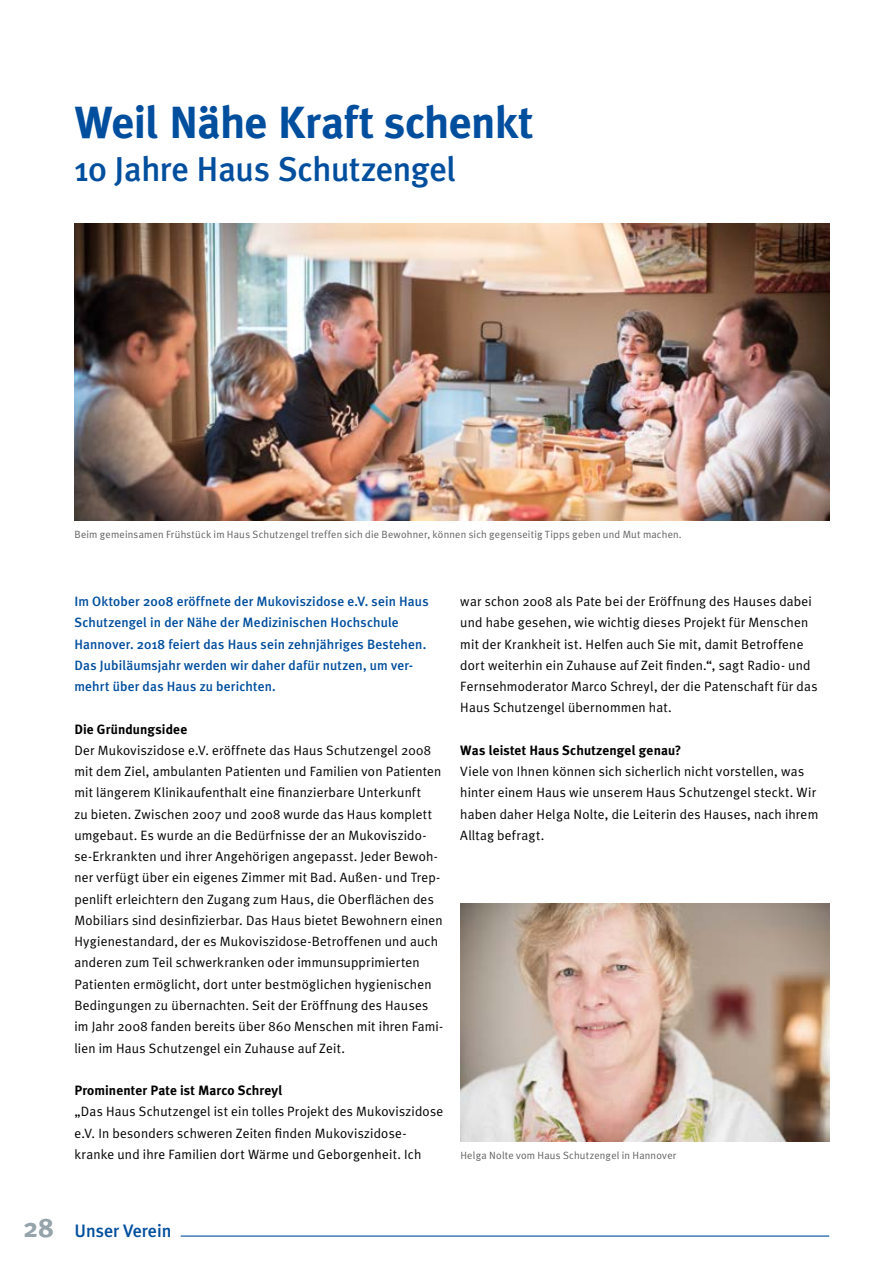
<style>
.page{position:relative;width:893px;height:1263px;background:#fff}
.page>*{position:absolute;margin:0;border:0;box-sizing:border-box;transform-origin:0 0}
.t1{font:700 45px "Meta Plus";letter-spacing:-.01em;color:#004e9e}
.t2{font:500 34.5px "Meta Plus";letter-spacing:-.01em;color:#004e9e}
.t3{font:500 18px "Meta Plus";color:#004e9e}
.t4{font:13.5px/21.3px "Meta Plus Normal";letter-spacing:.015em;color:#000}
.t5{font:500 13.5px/21.3px "Meta Plus";letter-spacing:.01em;color:#004e9e}
.t6{font:700 13.5px "Meta Plus";letter-spacing:.01em;color:#000}
.t7{font:10.5px "Meta Plus Normal";letter-spacing:.02em;color:#636362}
.s1{font-weight:700;font-size:27px;color:#95a3aa}
</style>
<div class="page">
<hr style="left:181px;top:1235px;width:648px;height:1px;background:#004e9e">
<img style="left:74px;top:223px;width:755px;height:298px">
<img style="left:460px;top:904px;width:369px;height:238px">
<h1 class="t1" style="left:74px;top:97px;width:461px">Weil Nähe Kraft schenkt</h1>
<h2 class="t2" style="left:74px;top:149px;width:383px">10 Jahre Haus Schutzengel</h2>
<p class="t7" style="left:74px;top:528px;width:609px">Beim gemeinsamen Frühstück im Haus Schutzengel treffen sich die Bewohner, können sich gegenseitig Tipps geben und Mut machen.</p>
<p class="t5" style="left:74px;top:590px;width:356px">Im Oktober 2008 eröffnete der Mukoviszidose e.V. sein Haus Schutzengel in der Nähe der Medizinischen Hochschule Hannover. 2018 feiert das Haus sein zehnjähriges Bestehen.<br>Das Jubiläumsjahr werden wir daher dafür nutzen, um ver&shy;mehrt über das Haus zu berichten.</p>
<p class="t6" style="left:74px;top:721px;width:114px">Die Gründungsidee</p>
<p class="t4" style="left:74px;top:739px;width:370px">Der Mukoviszidose e.V. eröffnete das Haus Schutzengel 2008 mit dem Ziel, ambulanten Patienten und Familien von Patienten mit längerem Klinikaufenthalt eine finanzierbare Unterkunft<br>zu bieten. Zwischen 2007 und 2008 wurde das Haus komplett umgebaut. Es wurde an die Bedürfnisse der an Mukoviszido&shy;se-Erkrankten und ihrer Angehörigen angepasst. Jeder Bewoh&shy;ner verfügt über ein eigenes Zimmer mit Bad. Außen- und Trep&shy;penlift erleichtern den Zugang zum Haus, die Oberflächen des Mobiliars sind desinfizierbar. Das Haus bietet Bewohnern einen Hygienestandard, der es Mukoviszidose-Betroffenen und auch anderen zum Teil schwerkranken oder immunsupprimierten Patienten ermöglicht, dort unter bestmöglichen hygienischen Bedingungen zu übernachten. Seit der Eröffnung des Hauses im Jahr 2008 fanden bereits über 860 Menschen mit ihren Fami&shy;lien im Haus Schutzengel ein Zuhause auf Zeit.</p>
<p class="t6" style="left:74px;top:1082px;width:209px">Prominenter Pate ist Marco Schreyl</p>
<p class="t4" style="left:74px;top:1101px;width:370px">„Das Haus Schutzengel ist ein tolles Projekt des Mukoviszidose e.V. In besonders schweren Zeiten finden Mukoviszidose&shy;kranke und ihre Familien dort Wärme und Geborgenheit. Ich</p>
<p class="t4" style="left:460px;top:590px;width:359px">war schon 2008 als Pate bei der Eröffnung des Hauses dabei und habe gesehen, wie wichtig dieses Projekt für Menschen mit der Krankheit ist. Helfen auch Sie mit, damit Betroffene dort weiterhin ein Zuhause auf Zeit finden.“, sagt Radio- und Fernsehmoderator Marco Schreyl, der die Patenschaft für das Haus Schutzengel übernommen hat.</p>
<p class="t6" style="left:460px;top:742px;width:223px">Was leistet Haus Schutzengel genau?</p>
<p class="t4" style="left:460px;top:761px;width:359px">Viele von Ihnen können sich sicherlich nicht vorstellen, was hinter einem Haus wie unserem Haus Schutzengel steckt. Wir haben daher Helga Nolte, die Leiterin des Hauses, nach ihrem Alltag befragt.</p>
<p class="t7" style="left:460px;top:1149px;width:217px">Helga Nolte vom Haus Schutzengel in Hannover</p>
<h3 class="t3" style="left:23px;top:1220px;width:150px"><span class="s1">28</span> Unser Verein</h3>
</div>
